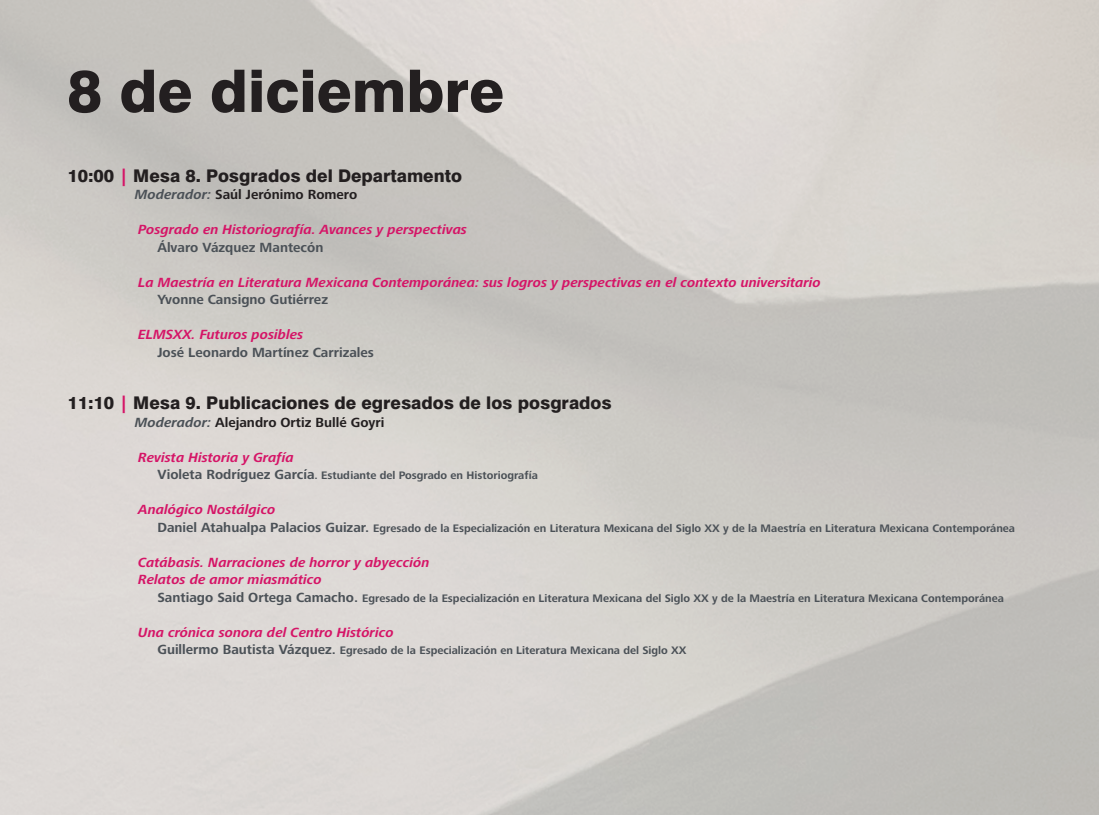
<style>
.page{position:relative;width:1099px;height:815px;background:#fff}
.page>*{position:absolute;margin:0;border:0;box-sizing:border-box;transform-origin:0 0}
.t1{font:800 58.75px "Swiss 721 BT";color:#231f20}
.t2{font:800 17.5px "Swiss 721 BT";color:#231f20}
.t3{font:italic 700 13.75px/17.5px "Frutiger Next";color:#d51567}
.t4{font:700 13.75px "Frutiger Next";color:#4b5157}
.t5{font:700 13.75px "Frutiger Next";color:#231f20}
.t6{font:700 11.25px "Frutiger Next";color:#4b5157}
.s1{color:#d51567}
.s2{font-style:italic;color:#4b5157}
.s3{font-size:13.75px}
</style>
<div class="page">
<h1 class="t1" style="left:67px;top:55px;width:438px">8 de diciembre</h1>
<h2 class="t2" style="left:67px;top:165px;width:396px">10:00 <span class="s1">|</span> Mesa 8. Posgrados del Departamento</h2>
<p class="t5" style="left:135px;top:187px;width:224px"><span class="s2">Moderador:</span> Saúl Jerónimo Romero</p>
<p class="t3" style="left:138px;top:221px;width:330px">Posgrado en Historiografía. Avances y perspectivas</p>
<p class="t4" style="left:157px;top:240px;width:167px">Álvaro Vázquez Mantecón</p>
<p class="t3" style="left:138px;top:274px;width:684px">La Maestría en Literatura Mexicana Contemporánea: sus logros y perspectivas en el contexto universitario</p>
<p class="t4" style="left:157px;top:292px;width:172px">Yvonne Cansigno Gutiérrez</p>
<p class="t3" style="left:138px;top:326px;width:166px">ELMSXX. Futuros posibles</p>
<p class="t4" style="left:157px;top:345px;width:218px">José Leonardo Martínez Carrizales</p>
<h2 class="t2" style="left:67px;top:393px;width:546px">11:10 <span class="s1">|</span> Mesa 9. Publicaciones de egresados de los posgrados</h2>
<p class="t5" style="left:135px;top:415px;width:251px"><span class="s2">Moderador:</span> Alejandro Ortiz Bullé Goyri</p>
<p class="t3" style="left:138px;top:449px;width:157px">Revista Historia y Grafía</p>
<p class="t6" style="left:157px;top:469px;width:382px"><span class="s3">Violeta Rodríguez García</span>. Estudiante del Posgrado en Historiografía</p>
<p class="t3" style="left:138px;top:501px;width:139px">Analógico Nostálgico</p>
<p class="t6" style="left:157px;top:522px;width:859px"><span class="s3">Daniel Atahualpa Palacios Guizar.</span> Egresado de la Especialización en Literatura Mexicana del Siglo XX y de la Maestría en Literatura Mexicana Contemporánea</p>
<p class="t3" style="left:138px;top:554px;width:292px">Catábasis. Narraciones de horror y abyección<br>Relatos de amor miasmático</p>
<p class="t6" style="left:157px;top:592px;width:848px"><span class="s3">Santiago Said Ortega Camacho.</span> Egresado de la Especialización en Literatura Mexicana del Siglo XX y de la Maestría en Literatura Mexicana Contemporánea</p>
<p class="t3" style="left:138px;top:624px;width:257px">Una crónica sonora del Centro Histórico</p>
<p class="t6" style="left:157px;top:644px;width:530px"><span class="s3">Guillermo Bautista Vázquez.</span> Egresado de la Especialización en Literatura Mexicana del Siglo XX</p>
</div>
